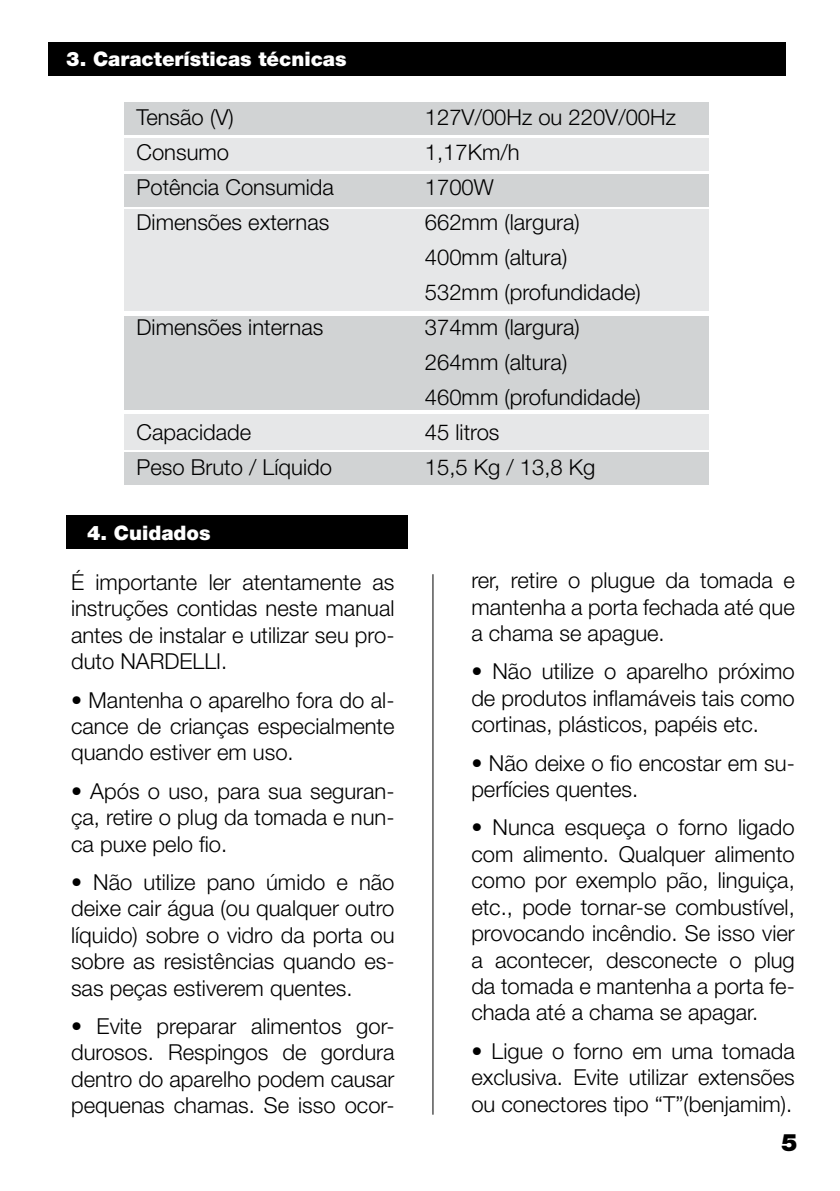
<style>
.page{position:relative;width:840px;height:1191px;background:#fff}
.page>*{position:absolute;margin:0;border:0;box-sizing:border-box;transform-origin:0 0}
.t1{font:900 24px "Helvetica Neue LT Std";color:#000}
.t2{font:300 22px/26.4px "Helvetica Neue LT Std";color:#000;text-align:justify}
.t3{font:900 20px "Helvetica Neue LT Std";color:#fff}
</style>
<div class="page">
<div style="left:66px;top:515px;width:342px;height:33px;background:#000"></div>
<hr style="left:432px;top:574px;width:1px;height:540px;background:#000">
<div style="left:124px;top:102px;width:584px;height:33px;background:#d1d3d4"></div>
<div style="left:124px;top:174px;width:584px;height:32px;background:#d1d3d4"></div>
<div style="left:124px;top:452px;width:584px;height:32px;background:#d1d3d4"></div>
<div style="left:124px;top:414px;width:584px;height:35px;background:#e6e7e8"></div>
<div style="left:124px;top:138px;width:584px;height:32px;background:#e6e7e8"></div>
<div style="left:124px;top:209px;width:584px;height:102px;background:#e6e7e8"></div>
<div style="left:124px;top:316px;width:584px;height:93px;background:#d1d3d4"></div>
<div style="left:48px;top:43px;width:737px;height:33px;background:#000"></div>
<p class="t3" style="left:66px;top:47px;width:282px">3. Características técnicas</p>
<p class="t2" style="left:136px;top:104px;width:99px">Tensão (V)</p>
<p class="t2" style="left:424px;top:104px;width:252px">127V/00Hz ou 220V/00Hz</p>
<p class="t2" style="left:136px;top:139px;width:94px">Consumo</p>
<p class="t2" style="left:424px;top:139px;width:96px">1,17Km/h</p>
<p class="t2" style="left:136px;top:174px;width:199px">Potência Consumida</p>
<p class="t2" style="left:424px;top:174px;width:70px">1700W</p>
<p class="t2" style="left:136px;top:209px;width:194px">Dimensões externas</p>
<p class="t2" style="left:424px;top:204px;width:217px;line-height:35px;text-align:left">662mm (largura)<br>400mm (altura)<br>532mm (profundidade)</p>
<p class="t2" style="left:136px;top:314px;width:188px">Dimensões internas</p>
<p class="t2" style="left:424px;top:309px;width:217px;line-height:35px;text-align:left">374mm (largura)<br>264mm (altura)<br>460mm (profundidade)</p>
<p class="t2" style="left:136px;top:419px;width:116px">Capacidade</p>
<p class="t2" style="left:424px;top:419px;width:76px">45 litros</p>
<p class="t2" style="left:136px;top:454px;width:197px">Peso Bruto / Líquido</p>
<p class="t2" style="left:424px;top:454px;width:172px">15,5 Kg / 13,8 Kg</p>
<p class="t3" style="left:87px;top:520px;width:125px">4. Cuidados</p>
<p class="t2" style="left:71px;top:568px;width:325px">É importante ler atentamente as instruções contidas neste manual antes de instalar e utilizar seu pro&shy;duto NARDELLI.</p>
<p class="t2" style="left:71px;top:686px;width:325px">• Mantenha o aparelho fora do al&shy;cance de crianças especialmente quando estiver em uso.</p>
<p class="t2" style="left:71px;top:777px;width:325px">• Após o uso, para sua seguran&shy;ça, retire o plug da tomada e nun&shy;ca puxe pelo fio.</p>
<p class="t2" style="left:71px;top:868px;width:325px">• Não utilize pano úmido e não deixe cair água (ou qualquer outro líquido) sobre o vidro da porta ou sobre as resistências quando es&shy;sas peças estiverem quentes.</p>
<p class="t2" style="left:71px;top:1012px;width:325px">• Evite preparar alimentos gor&shy;durosos. Respingos de gordura dentro do aparelho podem causar pequenas chamas. Se isso ocor-</p>
<p class="t2" style="left:471px;top:567px;width:325px">rer, retire o plugue da tomada e mantenha a porta fechada até que a chama se apague.</p>
<p class="t2" style="left:471px;top:658px;width:325px">• Não utilize o aparelho próximo de produtos inflamáveis tais como cortinas, plásticos, papéis etc.</p>
<p class="t2" style="left:471px;top:749px;width:325px">• Não deixe o fio encostar em su&shy;perfícies quentes.</p>
<p class="t2" style="left:471px;top:814px;width:325px">• Nunca esqueça o forno ligado com alimento. Qualquer alimento como por exemplo pão, linguiça, etc., pode tornar-se combustível, provocando incêndio. Se isso vier a acontecer, desconecte o plug da tomada e mantenha a porta fe&shy;chada até a chama se apagar.</p>
<p class="t2" style="left:471px;top:1037px;width:325px">• Ligue o forno em uma tomada exclusiva. Evite utilizar extensões ou conectores tipo “T”(benjamim).</p>
<p class="t1" style="left:781px;top:1128px;width:18px">5</p>
</div>
